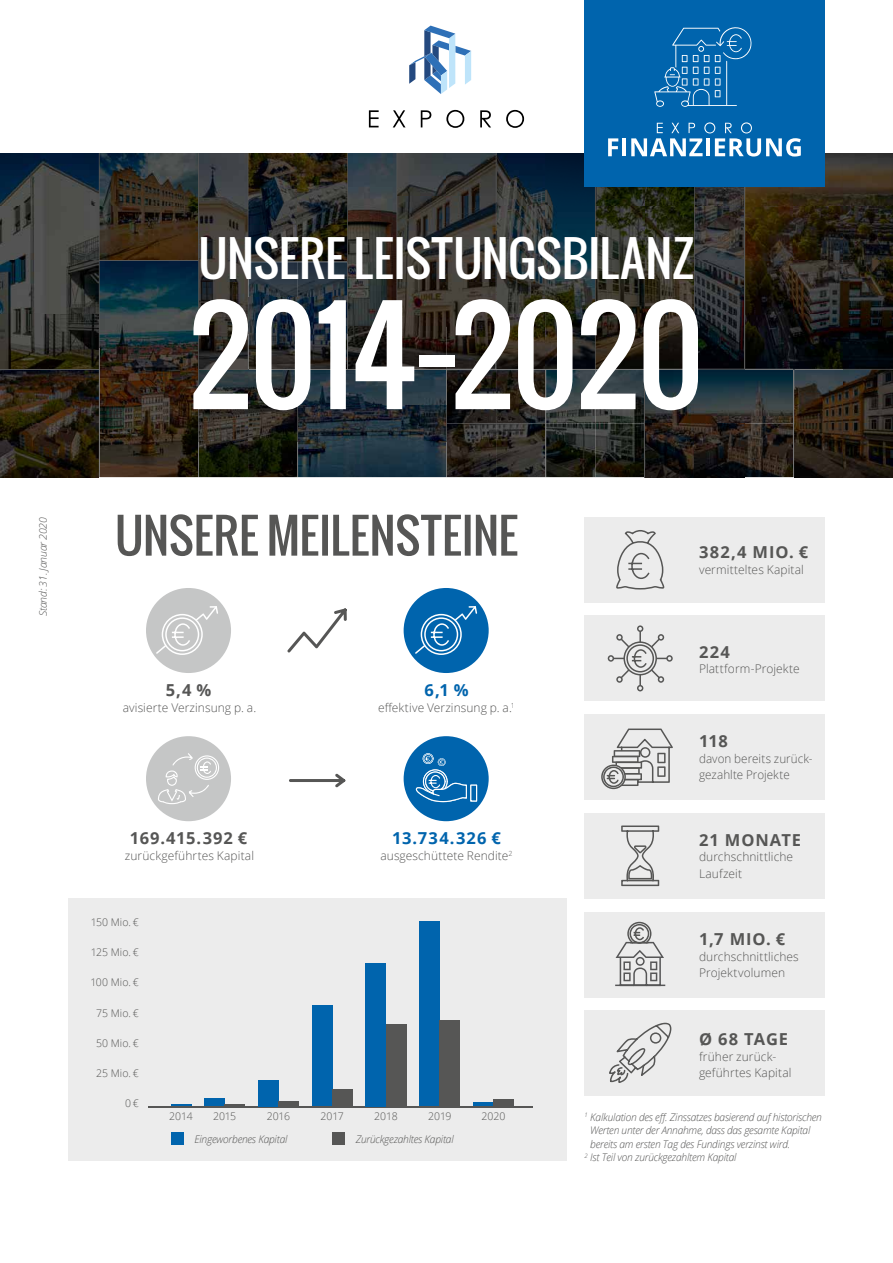
<style>
.page{position:relative;width:893px;height:1263px;background:#fff}
.page>*{position:absolute;margin:0;border:0;box-sizing:border-box;transform-origin:0 0}
.t1{font:124.5px "Oswald";letter-spacing:-.01em;color:#fff}
.t2{font:47.85px "Oswald";letter-spacing:-.005em;color:#fff}
.t3{font:700 16.5px "Open Sans";letter-spacing:.055em;color:#565655}
.t4{font:700 16.5px "Open Sans";letter-spacing:.065em;color:#0064ad}
.t5{font:300 12px/16.5px "Open Sans";letter-spacing:.005em;color:#565655}
.t6{font:italic 300 10.5px "Open Sans";letter-spacing:-.02em;color:#565655}
.t7{font:300 10.5px "Open Sans";letter-spacing:-.005em;color:#565655}
</style>
<div class="page">
<svg style="left:369px;top:110px;width:10px;height:17px"></svg>
<img style="left:0;top:153px;width:393px;height:324px">
<hr style="left:0;top:369px;width:99px;height:1px;background:#565655">
<hr style="left:100px;top:261px;width:98px;height:1px;background:#565655">
<svg style="left:198px;top:153px;width:195px;height:217px;background:#353534"></svg>
<svg style="left:99px;top:153px;width:1px;height:324px"></svg>
<svg style="left:198px;top:369px;width:1px;height:108px"></svg>
<svg style="left:248px;top:153px;width:100px;height:324px;background:#23292b"></svg>
<div style="left:584px;top:0;width:241px;height:186px;background:#0064ad"></div>
<svg style="left:393px;top:25px;width:500px;height:452px"></svg>
<div style="left:146px;top:588px;width:85px;height:85px;background:#c5c6c6;border-radius:50%"></div>
<svg style="left:118px;top:514px;width:399px;height:42px"></svg>
<div style="left:68px;top:898px;width:499px;height:263px;background:#ececec"></div>
<div style="left:585px;top:517px;width:240px;height:85px;background:#ececec"></div>
<svg style="left:616px;top:530px;width:49px;height:59px"></svg>
<div style="left:404px;top:588px;width:85px;height:85px;background:#0064ad;border-radius:50%"></div>
<div style="left:404px;top:736px;width:85px;height:85px;background:#0064ad;border-radius:50%"></div>
<div style="left:146px;top:736px;width:85px;height:85px;background:#c5c6c6;border-radius:50%"></div>
<svg style="left:287px;top:608px;width:60px;height:45px"></svg>
<div style="left:585px;top:616px;width:240px;height:85px;background:#ececec"></div>
<svg style="left:608px;top:625px;width:65px;height:66px"></svg>
<div style="left:585px;top:715px;width:240px;height:85px;background:#ececec"></div>
<svg style="left:601px;top:728px;width:72px;height:61px"></svg>
<hr style="left:148px;top:1106px;width:384px;height:1px;background:#565655">
<hr style="left:171px;top:1104px;width:20px;height:2px;background:#0064ad">
<div style="left:204px;top:1098px;width:21px;height:8px;background:#0064ad"></div>
<div style="left:258px;top:1080px;width:20px;height:26px;background:#0064ad"></div>
<div style="left:312px;top:1005px;width:20px;height:101px;background:#0064ad"></div>
<div style="left:366px;top:963px;width:20px;height:143px;background:#0064ad"></div>
<div style="left:420px;top:922px;width:20px;height:184px;background:#0064ad"></div>
<hr style="left:473px;top:1102px;width:21px;height:4px;background:#0064ad">
<hr style="left:225px;top:1104px;width:20px;height:2px;background:#565655">
<div style="left:278px;top:1101px;width:21px;height:5px;background:#565655"></div>
<div style="left:332px;top:1089px;width:20px;height:17px;background:#565655"></div>
<div style="left:386px;top:1025px;width:20px;height:81px;background:#565655"></div>
<div style="left:440px;top:1020px;width:20px;height:86px;background:#565655"></div>
<div style="left:494px;top:1099px;width:20px;height:7px;background:#565655"></div>
<div style="left:171px;top:1132px;width:13px;height:13px;background:#0064ad"></div>
<div style="left:332px;top:1132px;width:13px;height:13px;background:#565655"></div>
<div style="left:585px;top:813px;width:240px;height:85px;background:#ececec"></div>
<svg style="left:621px;top:825px;width:38px;height:61px"></svg>
<div style="left:585px;top:1011px;width:240px;height:85px;background:#ececec"></div>
<svg style="left:609px;top:1023px;width:62px;height:60px"></svg>
<div style="left:585px;top:912px;width:240px;height:85px;background:#ececec"></div>
<svg style="left:615px;top:922px;width:50px;height:64px"></svg>
<svg style="left:158px;top:753px;width:61px;height:51px"></svg>
<svg style="left:416px;top:753px;width:61px;height:49px"></svg>
<svg style="left:289px;top:773px;width:56px;height:14px"></svg>
<svg style="left:415px;top:606px;width:62px;height:49px"></svg>
<svg style="left:156px;top:606px;width:62px;height:49px"></svg>
<h2 class="t2" style="left:199px;top:222px;width:497px">UNSERE LEISTUNGSBILANZ</h2>
<h1 class="t1" style="left:189px;top:262px;width:516px">2014–2020</h1>
<p class="t6" style="left:36px;top:616px;width:100px;rotate:-90deg">Stand: 31. Januar 2020</p>
<h3 class="t3" style="left:166px;top:679px;width:47px">5,4 %</h3>
<p class="t5" style="left:123px;top:699px;width:135px">avisierte Verzinsung p. a.</p>
<h3 class="t4" style="left:424px;top:679px;width:46px">6,1 %</h3>
<p class="t5" style="left:378px;top:699px;width:138px">effektive Verzinsung p. a.<sup>1</sup></p>
<h3 class="t3" style="left:130px;top:827px;width:119px">169.415.392 €</h3>
<p class="t5" style="left:125px;top:847px;width:131px">zurückgeführtes Kapital</p>
<p class="t7" style="left:91px;top:915px;width:50px">150 Mio. €</p>
<p class="t7" style="left:91px;top:945px;width:50px">125 Mio. €</p>
<p class="t7" style="left:90px;top:975px;width:50px">100 Mio. €</p>
<p class="t7" style="left:96px;top:1005px;width:44px">75 Mio. €</p>
<p class="t7" style="left:96px;top:1036px;width:44px">50 Mio. €</p>
<p class="t7" style="left:96px;top:1066px;width:44px">25 Mio. €</p>
<p class="t7" style="left:125px;top:1096px;width:15px">0 €</p>
<h3 class="t4" style="left:392px;top:827px;width:110px">13.734.326 €</h3>
<p class="t5" style="left:380px;top:847px;width:134px">ausgeschüttete Rendite<sup>2</sup></p>
<p class="t7" style="left:213px;top:1109px;width:25px">2015</p>
<p class="t7" style="left:267px;top:1109px;width:25px">2016</p>
<p class="t7" style="left:321px;top:1109px;width:25px">2017</p>
<p class="t7" style="left:374px;top:1109px;width:25px">2018</p>
<p class="t7" style="left:428px;top:1109px;width:25px">2019</p>
<p class="t7" style="left:482px;top:1109px;width:25px">2020</p>
<p class="t6" style="left:356px;top:1131px;width:100px">Zurückgezahltes Kapital</p>
<p class="t7" style="left:169px;top:1109px;width:25px">2014</p>
<p class="t6" style="left:194px;top:1132px;width:95px">Eingeworbenes Kapital</p>
<h3 class="t3" style="left:699px;top:541px;width:110px">382,4 MIO. €</h3>
<p class="t5" style="left:699px;top:561px;width:106px">vermitteltes Kapital</p>
<h3 class="t3" style="left:699px;top:640px;width:32px">224</h3>
<p class="t5" style="left:699px;top:660px;width:102px">Plattform-Projekte</p>
<h3 class="t3" style="left:699px;top:730px;width:30px">118</h3>
<p class="t5" style="left:699px;top:750px;width:115px">davon bereits zurück&shy;gezahlte Projekte</p>
<h3 class="t3" style="left:699px;top:828px;width:103px">21 MONATE</h3>
<p class="t5" style="left:699px;top:848px;width:96px">durchschnittliche<br>Laufzeit</p>
<h3 class="t3" style="left:699px;top:927px;width:88px">1,7 MIO. €</h3>
<p class="t5" style="left:699px;top:947px;width:101px">durchschnittliches<br>Projektvolumen</p>
<h3 class="t3" style="left:699px;top:1027px;width:90px">Ø 68 TAGE</h3>
<p class="t5" style="left:699px;top:1048px;width:94px">früher zurück - geführtes Kapital</p>
<p class="t6" style="left:585px;top:1110px;width:239px"><sup>1</sup> Kalkulation des eff. Zinssatzes basierend auf historischen</p>
<p class="t6" style="left:590px;top:1123px;width:222px">Werten unter der Annahme, dass das gesamte Kapital</p>
<p class="t6" style="left:590px;top:1137px;width:201px">bereits am ersten Tag des Fundings verzinst wird.</p>
<p class="t6" style="left:585px;top:1150px;width:153px"><sup>2</sup> Ist Teil von zurückgezahltem Kapital</p>
</div>
